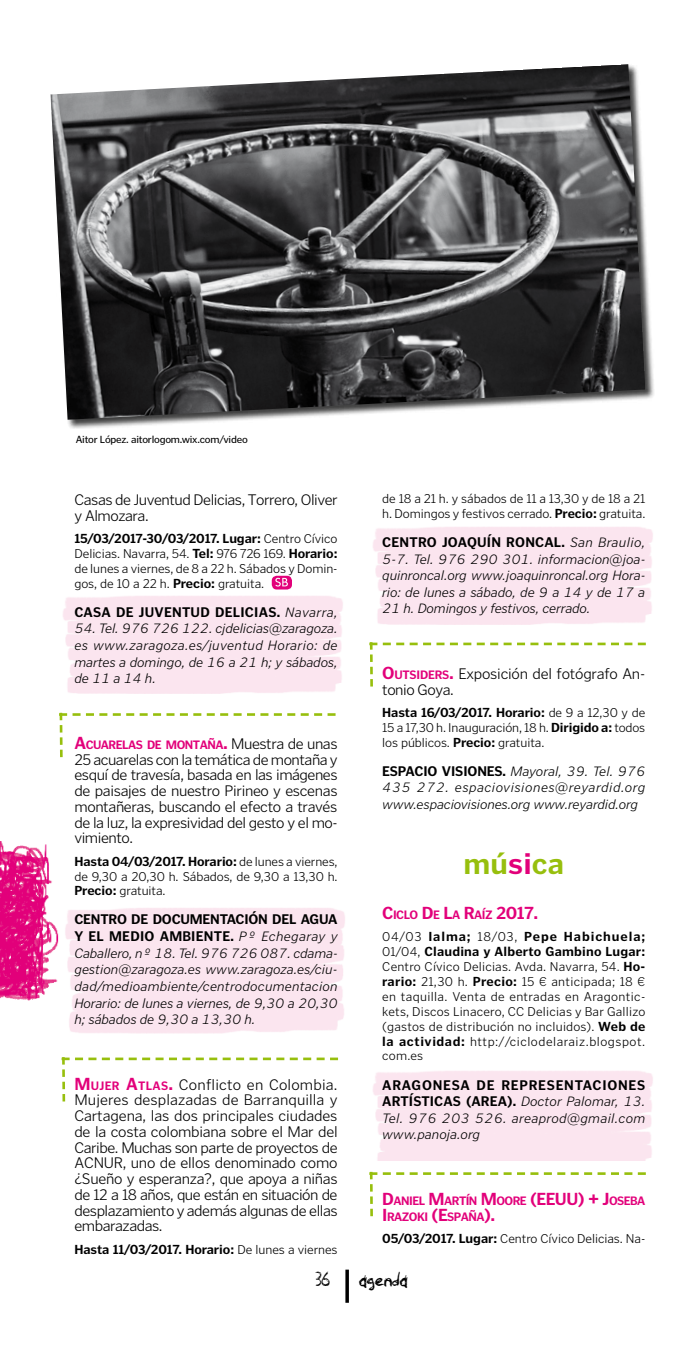
<style>
.page{position:relative;width:695px;height:1365px;background:#fff}
.page>*{position:absolute;margin:0;border:0;box-sizing:border-box;transform-origin:0 0}
.t1{font:700 29.75px "Poynter Gothic Text";letter-spacing:.005em;color:#97bf0d}
.t2{font:21px "Philip'Signature";color:#000}
.t3{font:700 17.5px "Poynter Gothic Text";color:#e2007a}
.t4{font:300 15.75px/15.8px "Poynter Gothic Text";letter-spacing:-.03em;color:#000}
.t5{font:14px/16.6px "Poynter Gothic Text Tab Light Italc";letter-spacing:-.005em;color:#000;text-align:justify}
.t6{font:700 14px "Poynter Gothic Text Tab";letter-spacing:.015em;color:#000}
.t7{font:300 13.12px/14.9px "Poynter Gothic Text";letter-spacing:-.005em;color:#000;text-align:justify}
.t8{font:700 13.12px "Poynter Gothic Text";letter-spacing:-.005em;color:#000}
.t9{font:700 12.25px "Poynter Gothic Text";letter-spacing:-.045em;color:#e2007a}
.t10{font:10.5px "Poynter Gothic Text Tab";letter-spacing:-.02em;color:#000}
.s1{font-weight:700}
.s2{font-family:"Poynter Gothic Text Tab Light Italc";font-weight:400}
.s3{font-size:17.5px}
.s4{font-weight:300;font-size:15.75px;color:#000}
.s5{font-family:"Poynter Gothic Text Tab";font-weight:700}
.s6{font-weight:700;font-size:17.5px;color:#e2007a}
.s7{font-weight:700;font-size:12.25px;color:#e2007a}
.s8{font-weight:300}
.s9{color:#e2007a}
.s10{font-size:12.25px}
</style>
<div class="page">
<svg style="left:345px;top:1269px;width:4px;height:33px"></svg>
<img style="left:0;top:841px;width:59px;height:160px">
<svg style="left:272px;top:575px;width:20px;height:14px"></svg>
<svg style="left:275px;top:577px;width:13px;height:9px"></svg>
<div style="left:50px;top:64px;width:604px;height:365px;background:#000;opacity:.75"></div>
<img style="left:51px;top:64px;width:594px;height:355px">
<svg style="left:59px;top:712px;width:276px;height:45px"></svg>
<svg style="left:62px;top:1057px;width:276px;height:44px"></svg>
<svg style="left:369px;top:642px;width:276px;height:44px"></svg>
<svg style="left:369px;top:1171px;width:276px;height:44px"></svg>
<p class="t10" style="left:76px;top:433px;width:173px">Aitor López. aitorlogom.wix.com/video</p>
<p class="t4" style="left:74px;top:492px;width:265px">Casas de Juventud Delicias, Torrero, Oliver y Almozara.</p>
<p class="t7" style="left:74px;top:531px;width:264px"><span class="s1">15/03/2017-30/03/2017. Lugar:</span> Centro Cívico Delicias. Navarra, 54. <span class="s1">Tel:</span> 976 726 169. <span class="s1">Horario: </span>de lunes a viernes, de 8 a 22 h. Sábados y Domin&shy;gos, de 10 a 22 h. <span class="s1">Precio:</span> gratuita.</p>
<p class="t6" style="left:74px;top:604px;width:264px">CASA DE JUVENTUD DELICIAS. <span class="s2">Navarra,</span></p>
<p class="t5" style="left:74px;top:620px;width:265px">54. Tel. 976 726 122. cjdelicias@zaragoza. es www.zaragoza.es/juventud Horario: de martes a domingo, de 16 a 21 h; y sábados, de 11 a 14 h.</p>
<p class="t9" style="left:74px;top:737px;width:264px"><span class="s3">A</span>CUARELAS DE MONTAÑA<span class="s3">.</span> <span class="s4">Muestra de unas</span></p>
<p class="t4" style="left:74px;top:751px;width:265px;text-align:justify">25 acuarelas con la temática de montaña y esquí de travesía, basada en las imágenes de paisajes de nuestro Pirineo y escenas montañeras, buscando el efecto a través de la luz, la expresividad del gesto y el mo&shy;vimiento.</p>
<p class="t7" style="left:74px;top:853px;width:264px"><span class="s1">Hasta 04/03/2017. Horario:</span> de lunes a viernes, de 9,30 a 20,30 h. Sábados, de 9,30 a 13,30 h.<br><span class="s1">Precio:</span> gratuita.</p>
<p class="t5" style="left:74px;top:911px;width:265px"><span class="s5">CENTRO DE DOCUMENTACIÓN DEL AGUA Y EL MEDIO AMBIENTE.</span> Pº Echegaray y Caballero, nº 18. Tel. 976 726 087. cdama&shy;gestion@zaragoza.es www.zaragoza.es/ciu&shy;dad/medioambiente/centrodocumentacion Horario: de lunes a viernes, de 9,30 a 20,30 h; sábados de 9,30 a 13,30 h.</p>
<p class="t4" style="left:74px;top:1076px;width:265px;text-align:justify"><span class="s6">M</span> <span class="s7">UJER</span> <span class="s6">A</span><span class="s7">TLAS</span><span class="s6">.</span> Conflicto en Colombia.<br>Mujeres desplazadas de Barranquilla y Cartagena, las dos principales ciudades de la costa colombiana sobre el Mar del Caribe. Muchas son parte de proyectos de ACNUR, uno de ellos denominado como ¿Sueño y esperanza?, que apoya a niñas de 12 a 18 años, que están en situación de desplazamiento y además algunas de ellas embarazadas.</p>
<p class="t8" style="left:74px;top:1241px;width:264px">Hasta 11/03/2017. Horario: <span class="s8">De lunes a viernes</span></p>
<p class="t7" style="left:382px;top:491px;width:264px">de 18 a 21 h. y sábados de 11 a 13,30 y de 18 a 21 h. Domingos y festivos cerrado. <span class="s1">Precio:</span> gratuita.</p>
<p class="t5" style="left:382px;top:534px;width:264px"><span class="s5">CENTRO JOAQUÍN RONCAL.</span> San Braulio, 5-7. Tel. 976 290 301. informacion@joa&shy;quinroncal.org www.joaquinroncal.org Hora&shy;rio: de lunes a sábado, de 9 a 14 y de 17 a 21 h. Domingos y festivos, cerrado.</p>
<p class="t4" style="left:382px;top:665px;width:264px"><span class="s6">O</span><span class="s7">UTSIDERS</span><span class="s6">.</span> Exposición del fotógrafo An&shy;tonio Goya.</p>
<p class="t7" style="left:382px;top:705px;width:264px"><span class="s1">Hasta 16/03/2017. Horario:</span> de 9 a 12,30 y de 15 a 17,30 h. Inauguración, 18 h. <span class="s1">Dirigido a:</span> todos los públicos. <span class="s1">Precio:</span> gratuita.</p>
<p class="t5" style="left:382px;top:762px;width:264px"><span class="s5">ESPACIO VISIONES.</span> Mayoral, 39. Tel. 976<br>435 272. espaciovisiones@reyardid.org www.espaciovisiones.org www.reyardid.org</p>
<p class="t1" style="left:463px;top:846px;width:102px">mú<span class="s9">si</span>ca</p>
<p class="t3" style="left:382px;top:903px;width:157px">C<span class="s10">ICLO</span> D<span class="s10">E</span> L<span class="s10">A</span> R<span class="s10">AÍZ</span> 2017.</p>
<p class="t7" style="left:382px;top:929px;width:265px">04/03 <span class="s1">Ialma;</span> 18/03, <span class="s1">Pepe Habichuela; </span>01/04, <span class="s1">Claudina y Alberto Gambino Lugar:<br></span>Centro Cívico Delicias. Avda. Navarra, 54. <span class="s1">Ho&shy;rario:</span> 21,30 h. <span class="s1">Precio:</span> 15 € anticipada; 18 € en taquilla. Venta de entradas en Aragontic&shy;kets, Discos Linacero, CC Delicias y Bar Gallizo (gastos de distribución no incluidos). <span class="s1">Web de la actividad:</span> http://ciclodelaraiz.blogspot. com.es</p>
<p class="t5" style="left:382px;top:1076px;width:264px"><span class="s5">ARAGONESA DE REPRESENTACIONES ARTÍSTICAS (AREA).</span> Doctor Palomar, 13.<br>Tel. 976 203 526. areaprod@gmail.com www.panoja.org</p>
<p class="t9" style="left:382px;top:1193px;width:165px"><span class="s3">D</span>ANIEL <span class="s3">M</span>ARTÍN <span class="s3">M</span> OORE <span class="s3">(EEUU</span></p>
<p class="t9" style="left:577px;top:1193px;width:61px"><span class="s3">) + J</span>OSEBA</p>
<p class="t9" style="left:382px;top:1209px;width:114px"><span class="s3">I</span> RAZOKI <span class="s3">(E</span>SPAÑA<span class="s3">).</span></p>
<p class="t7" style="left:382px;top:1230px;width:264px"><span class="s1">05/03/2017. Lugar:</span> Centro Cívico Delicias. Na-</p>
<p class="t2" style="left:315px;top:1266px;width:16px">36</p>
<p class="t2" style="left:359px;top:1266px;width:50px">agenda</p>
</div>
